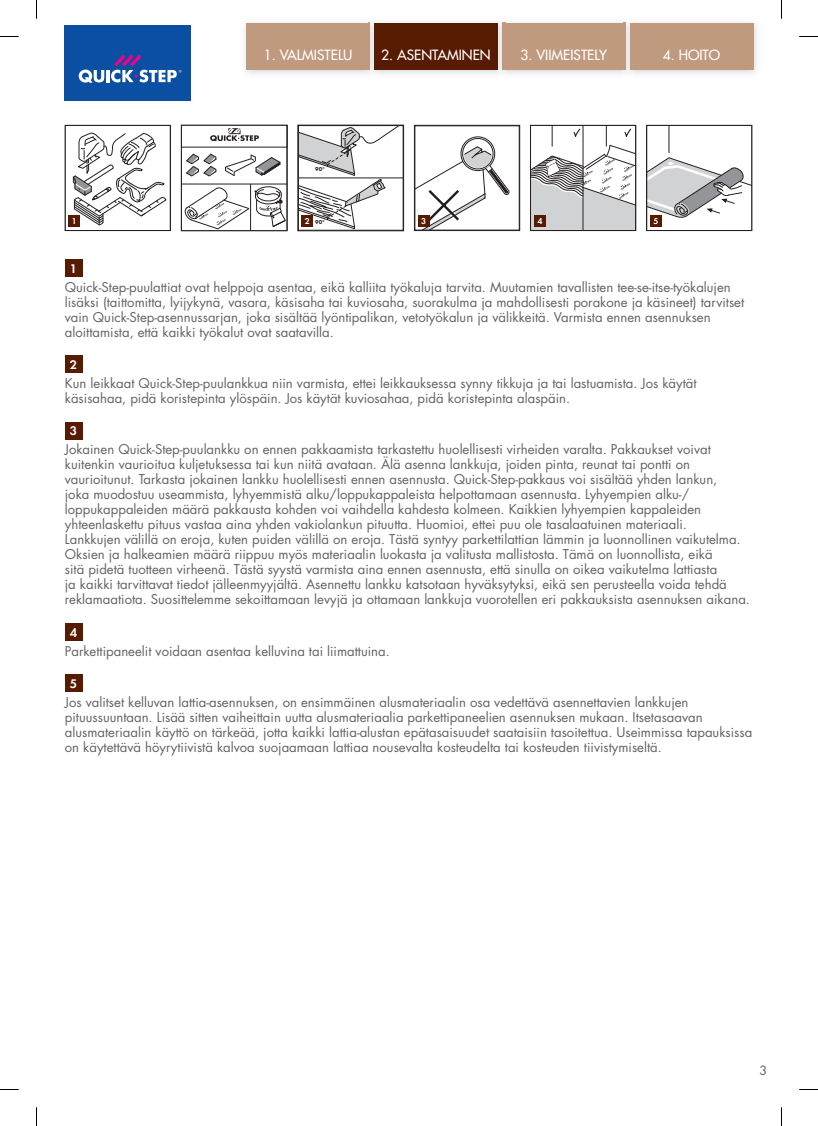
<style>
.page{position:relative;width:818px;height:1126px;background:#fff}
.page>*{position:absolute;margin:0;border:0;box-sizing:border-box;transform-origin:0 0}
.t1{font:13.75px "Futura";color:#fff}
.t2{font:13.12px/15px "Futura";color:#636366}
.t3{font:13px "Futura Dem";color:#fff}
.t4{font:12.5px "Futura";color:#636366}
.t5{font:8.88px "Futura Dem";color:#fff}
.t6{font:800 5.88px "Futura PT";color:#231f20}
.s1{font-family:"Futura Dem";font-weight:400;font-size:8.88px;color:#fff}
</style>
<div class="page">
<div style="left:246px;top:23px;width:123px;height:46px;background:#c09a7f"></div>
<img style="left:368px;top:20px;width:389px;height:56px">
<div style="left:502px;top:23px;width:123px;height:46px;background:#c09a7f"></div>
<img style="left:368px;top:23px;width:1px;height:46px">
<img style="left:496px;top:20px;width:9px;height:56px">
<img style="left:502px;top:23px;width:3px;height:46px">
<div style="left:374px;top:23px;width:123px;height:46px;background:#561b00"></div>
<img style="left:623px;top:20px;width:9px;height:56px">
<img style="left:623px;top:23px;width:2px;height:46px">
<div style="left:629px;top:23px;width:123px;height:46px;background:#c09a7f"></div>
<div style="left:460px;top:136px;width:35px;height:35px;border:1px solid #231f20;border-radius:50%"></div>
<svg style="left:416px;top:138px;width:94px;height:91px"></svg>
<div style="left:414px;top:125px;width:105px;height:106px;border:1px solid #231f20"></div>
<svg style="left:532px;top:127px;width:101px;height:102px"></svg>
<div style="left:530px;top:125px;width:105px;height:106px;border:1px solid #231f20"></div>
<svg style="left:648px;top:127px;width:101px;height:91px"></svg>
<div style="left:646px;top:125px;width:105px;height:106px;border:1px solid #231f20"></div>
<svg style="left:72px;top:132px;width:95px;height:94px"></svg>
<div style="left:65px;top:125px;width:105px;height:106px;border:1px solid #231f20"></div>
<div style="left:68px;top:215px;width:12px;height:12px;background:#561b00"></div>
<div style="left:417px;top:215px;width:12px;height:12px;background:#561b00"></div>
<div style="left:533px;top:215px;width:12px;height:12px;background:#561b00"></div>
<div style="left:649px;top:215px;width:12px;height:12px;background:#561b00"></div>
<div style="left:65px;top:26px;width:126px;height:75px;background:#0a4fa2"></div>
<svg style="left:79px;top:55px;width:102px;height:28px"></svg>
<svg style="left:186px;top:153px;width:31px;height:24px"></svg>
<svg style="left:225px;top:154px;width:56px;height:22px"></svg>
<hr style="left:250px;top:184px;width:1px;height:47px;background:#231f20">
<hr style="left:181px;top:183px;width:106px;height:1px;background:#231f20">
<svg style="left:210px;top:128px;width:49px;height:13px"></svg>
<svg style="left:184px;top:186px;width:101px;height:43px"></svg>
<div style="left:181px;top:125px;width:106px;height:106px;border:1px solid #231f20"></div>
<hr style="left:298px;top:178px;width:105px;height:1px;background:#231f20">
<svg style="left:299px;top:127px;width:100px;height:102px"></svg>
<div style="left:297px;top:125px;width:106px;height:106px;border:1px solid #231f20"></div>
<div style="left:301px;top:215px;width:12px;height:12px;background:#561b00"></div>
<div style="left:65px;top:259px;width:17px;height:18px;background:#561b00"></div>
<div style="left:65px;top:355px;width:17px;height:18px;background:#561b00"></div>
<div style="left:65px;top:422px;width:17px;height:17px;background:#561b00"></div>
<div style="left:65px;top:623px;width:17px;height:17px;background:#561b00"></div>
<div style="left:65px;top:674px;width:17px;height:18px;background:#561b00"></div>
<svg style="left:0;top:36px;width:19px;height:1px"></svg>
<svg style="left:799px;top:36px;width:18px;height:1px"></svg>
<svg style="left:0;top:1089px;width:19px;height:1px"></svg>
<svg style="left:799px;top:1089px;width:18px;height:1px"></svg>
<svg style="left:36px;top:0;width:1px;height:19px"></svg>
<svg style="left:36px;top:1107px;width:1px;height:18px"></svg>
<p class="t1" style="left:264px;top:47px;width:90px">1. VALMISTELU</p>
<p class="t1" style="left:381px;top:47px;width:111px">2. ASENTAMINEN</p>
<p class="t1" style="left:520px;top:47px;width:88px">3. VIIMEISTELY</p>
<p class="t1" style="left:662px;top:47px;width:59px">4. HOITO</p>
<p class="t6" style="left:315px;top:166px;width:12px">90°</p>
<p class="t5" style="left:72px;top:216px;width:7px">1</p>
<p class="t5" style="left:421px;top:216px;width:7px">3</p>
<p class="t5" style="left:537px;top:216px;width:7px">4</p>
<p class="t5" style="left:653px;top:216px;width:7px">5</p>
<p class="t6" style="left:304px;top:218px;width:22px"><span class="s1">2</span> 90°</p>
<p class="t3" style="left:70px;top:260px;width:9px">1</p>
<p class="t2" style="left:65px;top:279px;width:680px">Quick-Step-puulattiat ovat helppoja asentaa, eikä kalliita työkaluja tarvita. Muutamien tavallisten tee-se-itse-työkalujen lisäksi (taittomitta, lyijykynä, vasara, käsisaha tai kuviosaha, suorakulma ja mahdollisesti porakone ja käsineet) tarvitset vain Quick-Step-asennussarjan, joka sisältää lyöntipalikan, vetotyökalun ja välikkeitä. Varmista ennen asennuksen aloittamista, että kaikki työkalut ovat saatavilla.</p>
<p class="t3" style="left:70px;top:357px;width:9px">2</p>
<p class="t2" style="left:65px;top:376px;width:632px">Kun leikkaat Quick-Step-puulankkua niin varmista, ettei leikkauksessa synny tikkuja ja tai lastuamista. Jos käytät käsisahaa, pidä koristepinta ylöspäin. Jos käytät kuviosahaa, pidä koristepinta alaspäin.</p>
<p class="t3" style="left:70px;top:423px;width:9px">3</p>
<p class="t2" style="left:65px;top:442px;width:686px">Jokainen Quick-Step-puulankku on ennen pakkaamista tarkastettu huolellisesti virheiden varalta. Pakkaukset voivat kuitenkin vaurioitua kuljetuksessa tai kun niitä avataan. Älä asenna lankkuja, joiden pinta, reunat tai pontti on vaurioitunut. Tarkasta jokainen lankku huolellisesti ennen asennusta. Quick-Step-pakkaus voi sisältää yhden lankun,<br>joka muodostuu useammista, lyhyemmistä alku/loppukappaleista helpottamaan asennusta. Lyhyempien alku-/ loppukappaleiden määrä pakkausta kohden voi vaihdella kahdesta kolmeen. Kaikkien lyhyempien kappaleiden yhteenlaskettu pituus vastaa aina yhden vakiolankun pituutta. Huomioi, ettei puu ole tasalaatuinen materiaali.<br>Lankkujen välillä on eroja, kuten puiden välillä on eroja. Tästä syntyy parkettilattian lämmin ja luonnollinen vaikutelma.<br>Oksien ja halkeamien määrä riippuu myös materiaalin luokasta ja valitusta mallistosta. Tämä on luonnollista, eikä<br>sitä pidetä tuotteen virheenä. Tästä syystä varmista aina ennen asennusta, että sinulla on oikea vaikutelma lattiasta<br>ja kaikki tarvittavat tiedot jälleenmyyjältä. Asennettu lankku katsotaan hyväksytyksi, eikä sen perusteella voida tehdä reklamaatiota. Suosittelemme sekoittamaan levyjä ja ottamaan lankkuja vuorotellen eri pakkauksista asennuksen aikana.</p>
<p class="t3" style="left:70px;top:624px;width:9px">4</p>
<p class="t2" style="left:65px;top:643px;width:326px">Parkettipaneelit voidaan asentaa kelluvina tai liimattuina.</p>
<p class="t3" style="left:70px;top:676px;width:9px">5</p>
<p class="t2" style="left:65px;top:694px;width:688px">Jos valitset kelluvan lattia-asennuksen, on ensimmäinen alusmateriaalin osa vedettävä asennettavien lankkujen pituussuuntaan. Lisää sitten vaiheittain uutta alusmateriaalia parkettipaneelien asennuksen mukaan. Itsetasaavan alusmateriaalin käyttö on tärkeää, jotta kaikki lattia-alustan epätasaisuudet saataisiin tasoitettua. Useimmissa tapauksissa on käytettävä höyrytiivistä kalvoa suojaamaan lattiaa nousevalta kosteudelta tai kosteuden tiivistymiseltä.</p>
<p class="t4" style="left:759px;top:1062px;width:9px">3</p>
</div>
